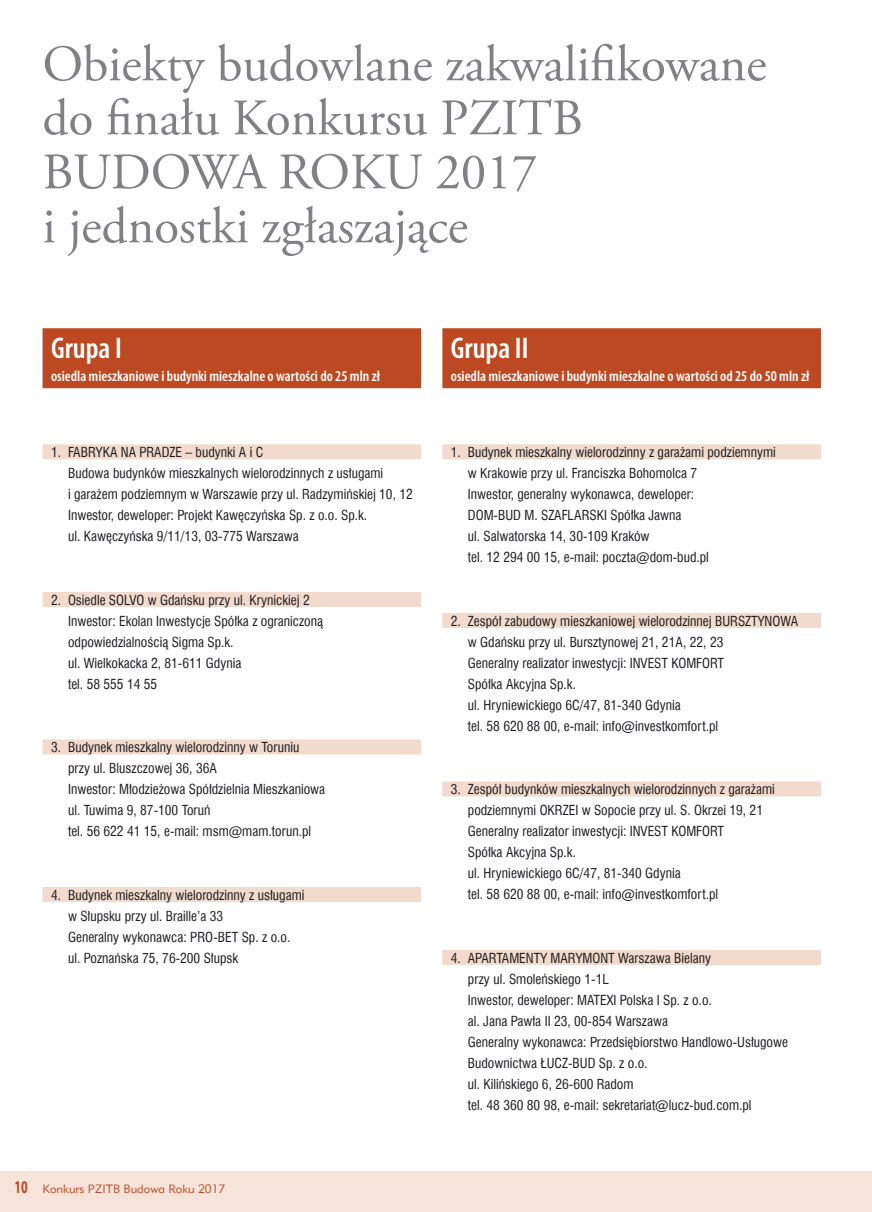
<style>
.page{position:relative;width:872px;height:1212px;background:#fff}
.page>*{position:absolute;margin:0;border:0;box-sizing:border-box;transform-origin:0 0}
.t1{font:51px/54px "Adobe Garamond Pro";color:#818084}
.t2{font:600 condensed 30px "Myriad Pro";color:#fff}
.t3{font:600 condensed 15px "Myriad Pro";color:#fff}
.t4{font:13.5px/21px "Swis 721 Cn EU";color:#1b1c20}
.t5{font:12px "Geometric 415 Lt EU";color:#bd4922}
.s1{font-family:"Myriad Pro";font-weight:700;font-size:18px}
</style>
<div class="page">
<div style="left:0;top:1171px;width:872px;height:41px;background:#f6e4da"></div>
<div style="left:43px;top:328px;width:378px;height:60px;background:#bd4922"></div>
<div style="left:43px;top:444px;width:378px;height:15px;background:#f2dbcd"></div>
<div style="left:43px;top:592px;width:378px;height:15px;background:#f2dbcd"></div>
<div style="left:43px;top:739px;width:378px;height:15px;background:#f2dbcd"></div>
<div style="left:43px;top:887px;width:378px;height:15px;background:#f2dbcd"></div>
<div style="left:442px;top:328px;width:379px;height:60px;background:#bd4922"></div>
<div style="left:442px;top:444px;width:379px;height:15px;background:#f2dbcd"></div>
<div style="left:442px;top:613px;width:379px;height:15px;background:#f2dbcd"></div>
<div style="left:442px;top:781px;width:379px;height:15px;background:#f2dbcd"></div>
<div style="left:442px;top:950px;width:379px;height:15px;background:#f2dbcd"></div>
<h1 class="t1" style="left:43px;top:39px;width:725px">Obiekty budowlane zakwalifikowane do finału Konkursu PZITB<br>BUDOWA ROKU 2017<br>i jednostki zgłaszające</h1>
<h2 class="t2" style="left:51px;top:332px;width:72px">Grupa I</h2>
<p class="t3" style="left:51px;top:368px;width:330px">osiedla mieszkaniowe i budynki mieszkalne o wartości do 25 mln zł</p>
<p class="t4" style="left:68px;top:442px;width:346px;text-indent:-17px">1. FABRYKA NA PRADZE – budynki A i C<br>Budowa budynków mieszkalnych wielorodzinnych z usługami<br>i garażem podziemnym w Warszawie przy ul. Radzymińskiej 10, 12<br>Inwestor, deweloper: Projekt Kawęczyńska Sp. z o.o. Sp.k.<br>ul. Kawęczyńska 9/11/13, 03-775 Warszawa</p>
<p class="t4" style="left:68px;top:589px;width:257px;text-indent:-17px">2. Osiedle SOLVO w Gdańsku przy ul. Krynickiej 2<br>Inwestor: Ekolan Inwestycje Spółka z ograniczoną odpowiedzialnością Sigma Sp.k.<br>ul. Wielkokacka 2, 81-611 Gdynia<br>tel. 58 555 14 55</p>
<p class="t4" style="left:68px;top:737px;width:259px;text-indent:-17px">3. Budynek mieszkalny wielorodzinny w Toruniu<br>przy ul. Bluszczowej 36, 36A<br>Inwestor: Młodzieżowa Spółdzielnia Mieszkaniowa ul. Tuwima 9, 87-100 Toruń<br>tel. 56 622 41 15, e-mail: msm@mam.torun.pl</p>
<p class="t4" style="left:68px;top:884px;width:238px;text-indent:-17px">4. Budynek mieszkalny wielorodzinny z usługami w Słupsku przy ul. Braille’a 33<br>Generalny wykonawca: PRO-BET Sp. z o.o. ul. Poznańska 75, 76-200 Słupsk</p>
<p class="t5" style="left:15px;top:1181px;width:212px"><span class="s1">10</span> Konkurs PZITB Budowa Roku 2017</p>
<h2 class="t2" style="left:451px;top:332px;width:79px">Grupa II</h2>
<p class="t3" style="left:451px;top:368px;width:360px">osiedla mieszkaniowe i budynki mieszkalne o wartości od 25 do 50 mln zł</p>
<p class="t4" style="left:468px;top:442px;width:309px;text-indent:-17px">1. Budynek mieszkalny wielorodzinny z garażami podziemnymi w Krakowie przy ul. Franciszka Bohomolca 7<br>Inwestor, generalny wykonawca, deweloper:<br>DOM-BUD M. SZAFLARSKI Spółka Jawna<br>ul. Salwatorska 14, 30-109 Kraków<br>tel. 12 294 00 15, e-mail: poczta@dom-bud.pl</p>
<p class="t4" style="left:468px;top:610px;width:332px;text-indent:-17px">2. Zespół zabudowy mieszkaniowej wielorodzinnej BURSZTYNOWA w Gdańsku przy ul. Bursztynowej 21, 21A, 22, 23<br>Generalny realizator inwestycji: INVEST KOMFORT<br>Spółka Akcyjna Sp.k.<br>ul. Hryniewickiego 6C/47, 81-340 Gdynia<br>tel. 58 620 88 00, e-mail: info@investkomfort.pl</p>
<p class="t4" style="left:468px;top:779px;width:308px;text-indent:-17px">3. Zespół budynków mieszkalnych wielorodzinnych z garażami podziemnymi OKRZEI w Sopocie przy ul. S. Okrzei 19, 21<br>Generalny realizator inwestycji: INVEST KOMFORT<br>Spółka Akcyjna Sp.k.<br>ul. Hryniewickiego 6C/47, 81-340 Gdynia<br>tel. 58 620 88 00, e-mail: info@investkomfort.pl</p>
<p class="t4" style="left:468px;top:947px;width:322px;text-indent:-17px">4. APARTAMENTY MARYMONT Warszawa Bielany<br>przy ul. Smoleńskiego 1-1L<br>Inwestor, deweloper: MATEXI Polska I Sp. z o.o.<br>al. Jana Pawła II 23, 00-854 Warszawa<br>Generalny wykonawca: Przedsiębiorstwo Handlowo-Usługowe Budownictwa ŁUCZ-BUD Sp. z o.o.<br>ul. Kilińskiego 6, 26-600 Radom<br>tel. 48 360 80 98, e-mail: sekretariat@lucz-bud.com.pl</p>
</div>
